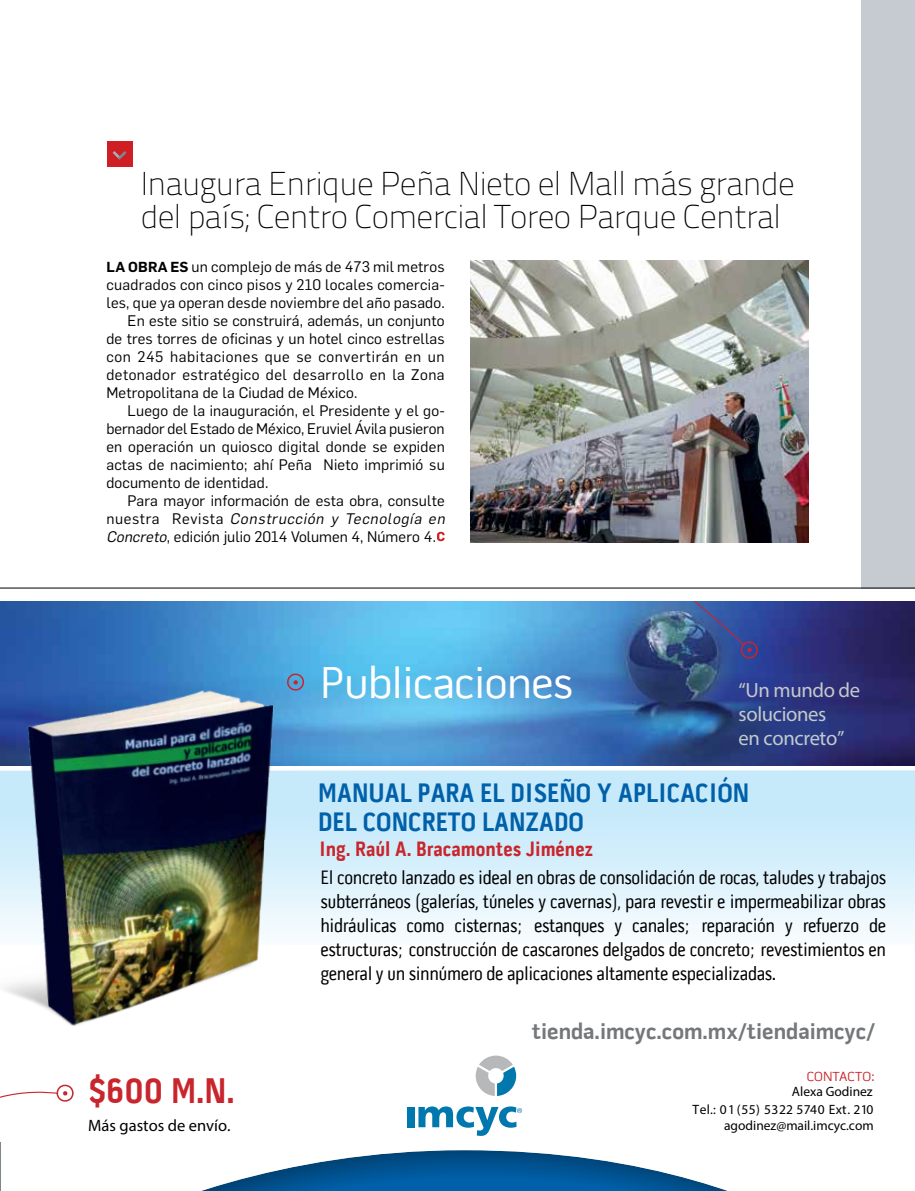
<style>
.page{position:relative;width:915px;height:1191px;background:#fff}
.page>*{position:absolute;margin:0;border:0;box-sizing:border-box;transform-origin:0 0}
.t1{font:45px "Pill Gothic 600 mg";letter-spacing:-.01em;color:#fff}
.t2{font:700 36px "Pill Gothic 300 mg";color:#c9252c}
.t3{font:100 33px/33px "Titillium Text 22 L";letter-spacing:-.02em;color:#000}
.t4{font:700 27px/28.5px "Pill Gothic 300 mg";color:#0061aa}
.t5{font:700 22.95px "Pill Gothic 600 mg";color:#74787a}
.t6{font:700 21px "Pill Gothic 300 mg";color:#c9252c}
.t7{font:20.7px/24.2px "Pill Gothic 600 mg Bold Obq";letter-spacing:-.02em;color:#c4c9cc}
.t8{font:19.5px/24px "Pill Gothic 300 mg";letter-spacing:-.02em;color:#000;text-align:justify}
.t9{font:600 16.5px "Pill Gothic 600 mg";color:#000}
.t10{font:15px "Flama";letter-spacing:.01em;color:#000}
.t11{font:15px "Flama";letter-spacing:.03em;color:#000}
.t12{font:italic 15px "Flama";color:#000}
.t13{font:15px "Flama";letter-spacing:.04em;color:#000}
.t14{font:600 13.5px/18px "Pill Gothic 600 mg";color:#000;text-align:right}
.t15{font:13.5px "Pill Gothic 600 mg";color:#c9252c}
.s1{font-weight:600;font-size:14.25px}
.s2{font-style:normal}
.s3{font-style:italic}
</style>
<div class="page">
<hr style="left:0;top:1142px;width:1px;height:49px;background:#7d878e">
<svg style="left:330px;top:770px;width:584px;height:165px;background:#d6effb"></svg>
<img style="left:330px;top:601px;width:584px;height:164px">
<svg style="left:475px;top:1055px;width:41px;height:41px"></svg>
<svg style="left:201px;top:1106px;width:527px;height:85px"></svg>
<div style="left:740px;top:641px;width:17px;height:17px;border:2px solid #c9252c;border-radius:50%"></div>
<svg style="left:0;top:1084px;width:74px;height:18px"></svg>
<img style="left:0;top:652px;width:330px;height:374px">
<svg style="left:0;top:601px;width:751px;height:51px;background:#4a91ca"></svg>
<div style="left:861px;top:0;width:53px;height:588px;background:#c5cbd0"></div>
<div style="left:107px;top:142px;width:25px;height:25px;background:#cf1f25"></div>
<svg style="left:113px;top:151px;width:13px;height:9px"></svg>
<hr style="left:0;top:587px;width:914px;height:1px;background:#000">
<img style="left:470px;top:260px;width:338px;height:282px">
<svg style="left:437px;top:532px;width:7px;height:9px"></svg>
<h3 class="t3" style="left:141px;top:165px;width:655px">Inaugura Enrique Peña Nieto el Mall más grande del país; Centro Comercial Toreo Parque Central</h3>
<p class="t10" style="left:106px;top:258px;width:340px"><span class="s1">LA OBRA ES</span> un complejo de más de 473 mil metros</p>
<p class="t10" style="left:106px;top:276px;width:340px">cuadrados con cinco pisos y 210 locales comercia-</p>
<p class="t10" style="left:106px;top:294px;width:340px">les, que ya operan desde noviembre del año pasado.</p>
<p class="t10" style="left:128px;top:312px;width:318px">En este sitio se construirá, además, un conjunto</p>
<p class="t10" style="left:106px;top:330px;width:340px">de tres torres de oficinas y un hotel cinco estrellas</p>
<p class="t13" style="left:106px;top:348px;width:340px">con 245 habitaciones que se convertirán en un</p>
<p class="t11" style="left:106px;top:366px;width:339px">detonador estratégico del desarrollo en la Zona</p>
<p class="t10" style="left:106px;top:384px;width:252px">Metropolitana de la Ciudad de México.</p>
<p class="t10" style="left:128px;top:402px;width:318px">Luego de la inauguración, el Presidente y el go-</p>
<p class="t10" style="left:106px;top:420px;width:340px">bernador del Estado de México, Eruviel Ávila pusieron</p>
<p class="t10" style="left:106px;top:438px;width:340px">en operación un quiosco digital donde se expiden</p>
<p class="t10" style="left:106px;top:456px;width:340px">actas de nacimiento; ahí Peña Nieto imprimió su</p>
<p class="t10" style="left:106px;top:474px;width:163px">documento de identidad.</p>
<p class="t10" style="left:128px;top:492px;width:318px">Para mayor información de esta obra, consulte</p>
<p class="t12" style="left:106px;top:510px;width:343px"><span class="s2">n u e st ra R ev i st a</span> Construcción y Tecnología en</p>
<p class="t10" style="left:106px;top:528px;width:331px"><span class="s3">Concreto</span>, edición julio 2014 Volumen 4, Número 4.</p>
<h1 class="t1" style="left:320px;top:656px;width:254px">Publicaciones</h1>
<h3 class="t7" style="left:738px;top:677px;width:123px">“Un mundo de soluciones<br>en concreto”</h3>
<h3 class="t4" style="left:318px;top:779px;width:432px">MANUAL PARA EL DISEÑO Y APLICACIÓN<br>DEL CONCRETO LANZADO</h3>
<h3 class="t6" style="left:319px;top:836px;width:275px">Ing. Raúl A. Bracamontes Jiménez</h3>
<p class="t8" style="left:320px;top:865px;width:567px">El concreto lanzado es ideal en obras de consolidación de rocas, taludes y trabajos subterráneos (galerías, túneles y cavernas), para revestir e impermeabilizar obras hidráulicas como cisternas; estanques y canales; reparación y refuerzo de estructuras; construcción de cascarones delgados de concreto; revestimientos en general y un sinnúmero de aplicaciones altamente especializadas.</p>
<h2 class="t2" style="left:89px;top:1068px;width:147px">$600 M.N.</h2>
<h3 class="t5" style="left:531px;top:1017px;width:345px">tienda.imcyc.com.mx/tiendaimcyc/</h3>
<p class="t15" style="left:806px;top:1068px;width:69px">CONTACTO:</p>
<p class="t14" style="left:692px;top:1082px;width:182px">Alexa Godinez<br>Tel.: 01(55) 5322 5740 Ext. 210</p>
<p class="t9" style="left:88px;top:1115px;width:144px">Más gastos de envío.</p>
<p class="t14" style="left:723px;top:1116px;width:151px">agodinez@mail.imcyc.com</p>
</div>
